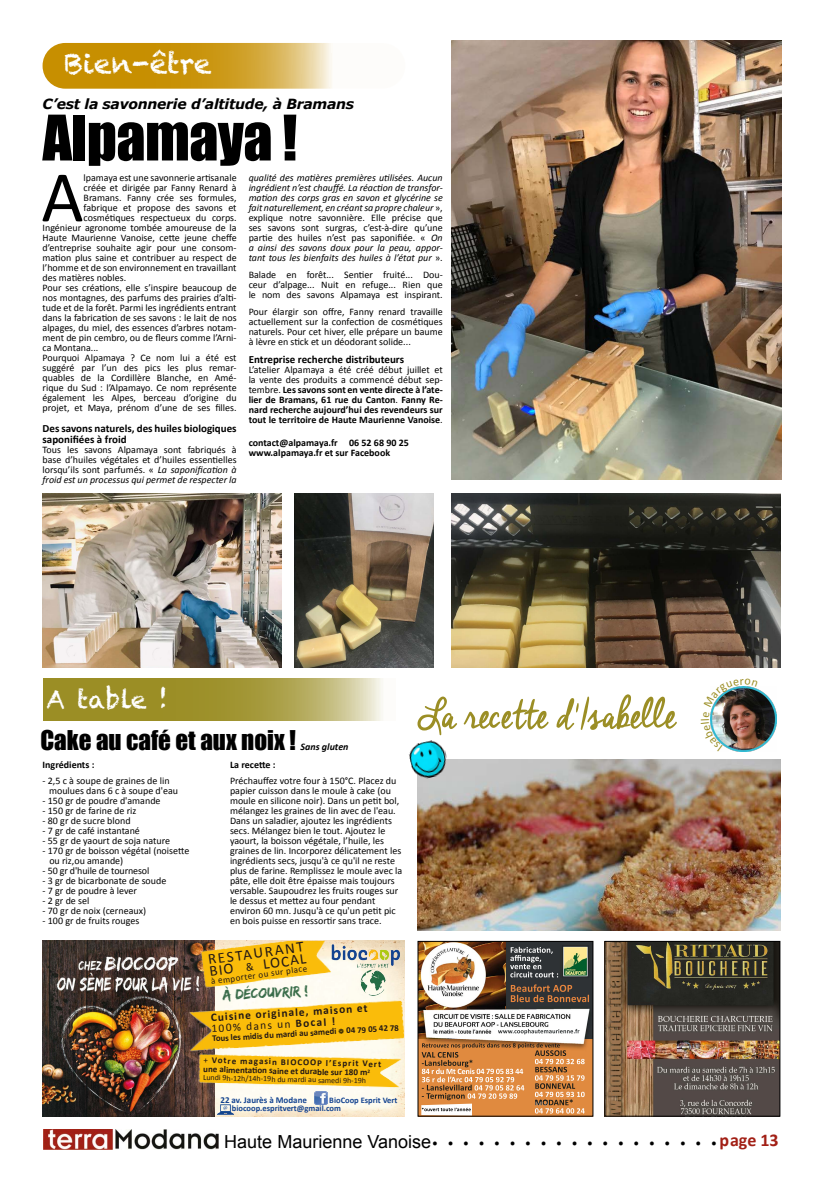
<style>
.page{position:relative;width:823px;height:1191px;background:#fff}
.page>*{position:absolute;margin:0;border:0;box-sizing:border-box;transform-origin:0 0}
.t1{font:73px "Calibri";color:#000}
.t2{font:58px "Impact";letter-spacing:-.01em;color:#000}
.t3{font:51px "Cheddar Jack";letter-spacing:-.025em;color:#9b8e25}
.t4{font:28px "Chalkduster";color:#fff}
.t5{font:25px "Impact";color:#000}
.t6{font:25px "Chalkduster";letter-spacing:-.005em;color:#fff}
.t7{font:18px "Arial";color:#000}
.t8{font:15.1px/12.1px "Calibri";color:#211716}
.t9{font:14.8px "Edo SZ";color:#396c49}
.t10{font:italic 700 14px "Verdana";letter-spacing:-.02em;color:#000}
.t11{font:700 11.3px/11.6px "Calibri";color:#211716}
.t12{font:700 11px/11px "Calibri";color:#000}
.t13{font:10px/10px "Calibri";color:#000}
.t14{font:italic 10px/10px "Calibri";color:#000;text-align:justify}
.t15{font:700 10px/10px "Calibri";color:#000;text-align:justify}
.t16{font:italic 700 10px "Calibri";color:#000}
.t17{font:700 9px/8.9px "Calibri";color:#211716}
.t18{font:9px "Calibri";color:#211716}
.t19{font:700 9px "Calibri";color:#134390}
.t20{font:700 8.8px "Calibri";color:#211716}
.t21{font:700 8.5px/8.5px "Calibri";color:#134390}
.t22{font:8px "Calibri";color:#211716}
.s1{font-style:italic}
.s2{font-style:normal}
.s3{font-weight:400}
.s4{font-size:11.3px}
.s5{font-family:"Calibri";font-weight:700;color:#a22016}
</style>
<div class="page">
<img style="left:43px;top:1129px;width:175px;height:20px">
<svg style="left:43px;top:43px;width:362px;height:46px"></svg>
<img style="left:451px;top:41px;width:329px;height:439px">
<img style="left:451px;top:494px;width:329px;height:173px">
<img style="left:43px;top:494px;width:238px;height:173px">
<img style="left:294px;top:494px;width:139px;height:173px">
<img style="left:419px;top:943px;width:87px;height:96px">
<img style="left:506px;top:943px;width:85px;height:96px">
<img style="left:419px;top:1039px;width:172px;height:75px">
<img style="left:421px;top:1103px;width:50px;height:11px">
<div style="left:417px;top:941px;width:176px;height:175px;border:1px solid #000"></div>
<img style="left:606px;top:943px;width:172px;height:171px">
<div style="left:604px;top:941px;width:176px;height:175px;border:1px solid #000"></div>
<img style="left:43px;top:941px;width:361px;height:175px">
<img style="left:196px;top:941px;width:140px;height:52px">
<img style="left:183px;top:993px;width:221px;height:61px">
<img style="left:355px;top:971px;width:36px;height:27px">
<svg style="left:314px;top:1091px;width:13px;height:13px"></svg>
<img style="left:217px;top:1101px;width:16px;height:15px">
<img style="left:195px;top:1051px;width:209px;height:40px">
<img style="left:322px;top:941px;width:82px;height:30px">
<svg style="left:43px;top:678px;width:340px;height:43px;background:#aba048"></svg>
<img style="left:757px;top:688px;width:18px;height:62px">
<img style="left:417px;top:760px;width:363px;height:170px">
<img style="left:408px;top:740px;width:42px;height:41px">
<svg style="left:338px;top:1028px;width:6px;height:6px"></svg>
<img style="left:710px;top:686px;width:47px;height:65px">
<h3 class="t4" style="left:64px;top:47px;width:148px">Bien-être</h3>
<h3 class="t10" style="left:43px;top:95px;width:313px">C’est la savonnerie d’altitude, à Bramans</h3>
<h2 class="t2" style="left:43px;top:93px;width:256px">Alpamaya !</h2>
<h1 class="t1" style="left:41px;top:152px;width:44px">A</h1>
<p class="t13" style="left:84px;top:172px;width:154px">lpamaya est une savonnerie artisanale</p>
<p class="t13" style="left:84px;top:182px;width:154px">créée et dirigée par Fanny Renard à</p>
<p class="t13" style="left:84px;top:192px;width:154px">Bramans. Fanny crée ses formules,</p>
<p class="t13" style="left:84px;top:202px;width:154px">fabrique et propose des savons et</p>
<p class="t13" style="left:84px;top:212px;width:154px">cosmétiques respectueux du corps.</p>
<p class="t13" style="left:43px;top:222px;width:195px">Ingénieur agronome tombée amoureuse de la</p>
<p class="t13" style="left:43px;top:232px;width:195px">Haute Maurienne Vanoise, cette jeune cheffe</p>
<p class="t13" style="left:43px;top:242px;width:195px">d’entreprise souhaite agir pour une consom-</p>
<p class="t13" style="left:43px;top:252px;width:195px">mation plus saine et contribuer au respect de</p>
<p class="t13" style="left:43px;top:262px;width:195px">l’homme et de son environnement en travaillant</p>
<p class="t13" style="left:43px;top:272px;width:85px">des matières nobles.</p>
<p class="t13" style="left:43px;top:282px;width:195px">Pour ses créations, elle s’inspire beaucoup de</p>
<p class="t13" style="left:43px;top:292px;width:195px">nos montagnes, des parfums des prairies d’alti-</p>
<p class="t13" style="left:43px;top:302px;width:195px">tude et de la forêt. Parmi les ingrédients entrant</p>
<p class="t13" style="left:43px;top:312px;width:195px">dans la fabrication de ses savons : le lait de nos</p>
<p class="t13" style="left:43px;top:322px;width:195px">alpages, du miel, des essences d’arbres notam-</p>
<p class="t13" style="left:43px;top:332px;width:195px">ment de pin cembro, ou de fleurs comme l’Arni-</p>
<p class="t13" style="left:43px;top:342px;width:57px">ca Montana...</p>
<p class="t13" style="left:43px;top:352px;width:195px">Pourquoi Alpamaya ? Ce nom lui a été est</p>
<p class="t13" style="left:43px;top:362px;width:195px">suggéré par l’un des pics les plus remar-</p>
<p class="t13" style="left:43px;top:372px;width:195px">quables de la Cordillère Blanche, en Amé-</p>
<p class="t13" style="left:43px;top:382px;width:195px">rique du Sud : l’Alpamayo. Ce nom représente</p>
<p class="t13" style="left:43px;top:392px;width:195px">également les Alpes, berceau d’origine du</p>
<p class="t13" style="left:43px;top:402px;width:195px">projet, et Maya, prénom d’une de ses filles.</p>
<p class="t12" style="left:43px;top:422px;width:195px">Des savons naturels, des huiles biologiques saponifiées à froid</p>
<p class="t13" style="left:43px;top:444px;width:195px;text-align:justify">Tous les savons Alpamaya sont fabriqués à base d’huiles végétales et d’huiles essentielles lorsqu’ils sont parfumés. « <span class="s1">La saponification à froid est un processus qui permet de respecter la</span></p>
<p class="t14" style="left:248px;top:172px;width:195px">qualité des matières premières utilisées. Aucun ingrédient n’est chauffé. La réaction de transfor&shy;mation des corps gras en savon et glycérine se fait naturellement, en créant sa propre chaleur <span class="s2">», explique notre savonnière. Elle précise que ses savons sont surgras, c’est-à-dire qu’une partie des huiles n’est pas saponifiée. «</span> On a ainsi des savons doux pour la peau, appor&shy;tant tous les bienfaits des huiles à l’état pur <span class="s2">».</span></p>
<p class="t13" style="left:248px;top:269px;width:195px;text-align:justify">Balade en forêt... Sentier fruité... Dou&shy;ceur d’alpage... Nuit en refuge... Rien que le nom des savons Alpamaya est inspirant.</p>
<p class="t13" style="left:248px;top:306px;width:195px;text-align:justify">Pour élargir son offre, Fanny renard travaille actuellement sur la confection de cosmétiques naturels. Pour cet hiver, elle prépare un baume à lèvre en stick et un déodorant solide...</p>
<p class="t12" style="left:248px;top:353px;width:157px">Entreprise recherche distributeurs</p>
<p class="t15" style="left:248px;top:364px;width:195px"><span class="s3">L’atelier Alpamaya a été créé début juillet et la vente des produits a commencé début sep&shy;tembre.</span> Les savons sont en vente directe à l’ate&shy;lier de Bramans, 61 rue du Canton<span class="s3">.</span> Fanny Re&shy;nard recherche aujourd’hui des revendeurs sur tout le territoire de Haute Maurienne Vanoise<span class="s3">.</span></p>
<p class="t15" style="left:248px;top:437px;width:162px">contact@alpamaya.fr 06 52 68 90 25 www.alpamaya.fr et sur Facebook</p>
<h3 class="t6" style="left:46px;top:685px;width:123px">A table !</h3>
<h3 class="t3" style="left:417px;top:686px;width:261px">La recette d'Isabelle</h3>
<h3 class="t5" style="left:40px;top:720px;width:257px">Cake au café et aux noix !</h3>
<p class="t16" style="left:300px;top:740px;width:49px">Sans gluten</p>
<p class="t15" style="left:43px;top:759px;width:53px">Ingrédients :</p>
<p class="t13" style="left:49px;top:775px;width:130px;text-indent:-6px">- 2,5 c à soupe de graines de lin moulues dans 6 c à soupe d'eau</p>
<p class="t13" style="left:43px;top:795px;width:119px">- 150 gr de poudre d'amande</p>
<p class="t13" style="left:43px;top:805px;width:95px">- 150 gr de farine de riz</p>
<p class="t13" style="left:43px;top:815px;width:89px">- 80 gr de sucre blond</p>
<p class="t13" style="left:43px;top:825px;width:99px">- 7 gr de café instantané</p>
<p class="t13" style="left:43px;top:835px;width:129px">- 55 gr de yaourt de soja nature</p>
<p class="t13" style="left:49px;top:845px;width:141px;text-indent:-7px">- 170 gr de boisson végétal (noisette ou riz,ou amande)</p>
<p class="t13" style="left:43px;top:865px;width:108px">- 50 gr d'huile de tournesol</p>
<p class="t13" style="left:43px;top:875px;width:125px">- 3 gr de bicarbonate de soude</p>
<p class="t13" style="left:43px;top:885px;width:96px">- 7 gr de poudre à lever</p>
<p class="t13" style="left:43px;top:895px;width:48px">- 2 gr de sel</p>
<p class="t13" style="left:43px;top:905px;width:105px">- 70 gr de noix (cerneaux)</p>
<p class="t13" style="left:43px;top:915px;width:98px">- 100 gr de fruits rouges</p>
<p class="t15" style="left:230px;top:759px;width:47px">La recette :</p>
<p class="t13" style="left:230px;top:775px;width:174px">Préchauffez votre four à 150°C. Placez du papier cuisson dans le moule à cake (ou moule en silicone noir). Dans un petit bol, mélangez les graines de lin avec de l'eau.<br>Dans un saladier, ajoutez les ingrédients secs. Mélangez bien le tout. Ajoutez le yaourt, la boisson végétale, l’huile, les graines de lin. Incorporez délicatement les ingrédients secs, jusqu'à ce qu'il ne reste plus de farine. Remplissez le moule avec la pâte, elle doit être épaisse mais toujours versable. Saupoudrez les fruits rouges sur le dessus et mettez au four pendant environ 60 mn. Jusqu'à ce qu'un petit pic en bois puisse en ressortir sans trace.</p>
<h3 class="t8" style="left:207px;top:953px;width:99px;rotate:-8deg">RESTAURANT<br>BIO <span class="s4">&amp;</span> LOCAL</h3>
<p class="t18" style="left:210px;top:976px;width:98px;rotate:-8deg">à emporter ou sur place</p>
<p class="t11" style="left:210px;top:1010px;width:158px;rotate:-3deg">Cuisine originale, maison et<br><span class="s3">100% dans un</span> Bocal !</p>
<h3 class="t9" style="left:222px;top:986px;width:87px;rotate:-3deg">à découvrir !</h3>
<p class="t20" style="left:212px;top:1031px;width:188px;rotate:-3deg">Tous les midis du mardi au samedi 04 79 05 42 78</p>
<p class="t17" style="left:203px;top:1055px;width:179px;rotate:1deg"><span class="s3">+</span> Votre magasin BIOCOOP l’Esprit Vert une alimentati on saine et durable sur 180 m<sup>2</sup></p>
<p class="t22" style="left:203px;top:1072px;width:164px;rotate:1deg">Lundi 9h-12h/14h-19h du mardi au samedi 9h-19h</p>
<p class="t19" style="left:220px;top:1093px;width:88px">22 av. Jaurès à Modane</p>
<p class="t21" style="left:232px;top:1095px;width:167px;text-indent:97px">BioCoop Esprit Vert biocoop.espritvert@gmail.com</p>
<h3 class="t7" style="left:224px;top:1130px;width:555px">Haute Maurienne Vanoise<sup>.</sup> <sup>.</sup> <sup>.</sup> <sup>.</sup> <sup>.</sup> <sup>.</sup> <sup>.</sup> <sup>.</sup> <sup>.</sup> <sup>.</sup> <sup>.</sup> <sup>.</sup> <sup>.</sup> <sup>.</sup> <sup>.</sup> <sup>.</sup> <sup>.</sup> <sup>.</sup> <sup>.</sup><span class="s5">page 13</span></h3>
</div>
